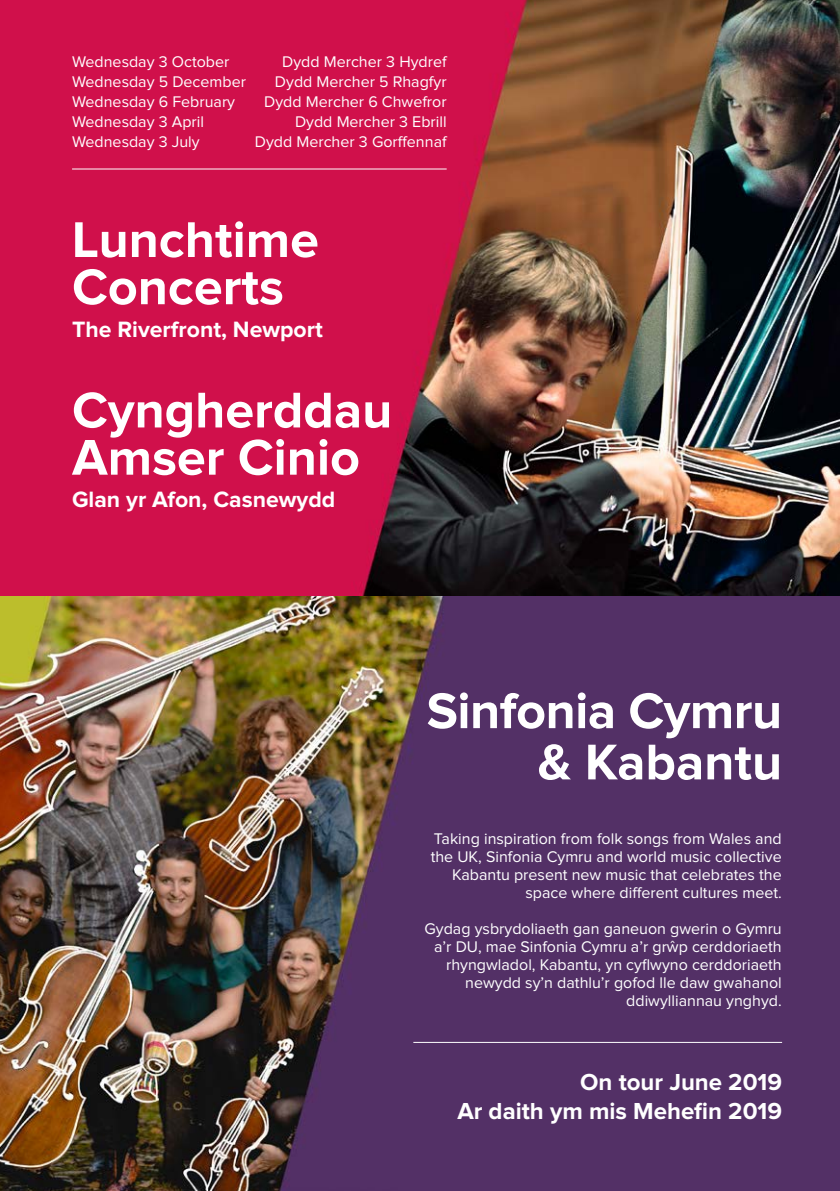
<style>
.page{position:relative;width:840px;height:1191px;background:#fff}
.page>*{position:absolute;margin:0;border:0;box-sizing:border-box;transform-origin:0 0}
.t1{font:700 52px/47.2px "Proxima Nova";color:#fff}
.t2{font:700 24px/28.8px "Proxima Nova";color:#fff;text-align:right}
.t3{font:700 23px "Proxima Nova";color:#fff}
.t4{font:16px/18px "Proxima Nova";color:#fff;text-align:right}
</style>
<div class="page">
<div style="left:0;top:595px;width:839px;height:596px;background:#533066"></div>
<img style="left:0;top:595px;width:604px;height:596px">
<img style="left:0;top:0;width:839px;height:595px">
<hr style="left:72px;top:169px;width:374px;height:1px;background:#fff">
<div style="left:514px;top:667px;width:325px;height:524px;background:#533066"></div>
<hr style="left:413px;top:1042px;width:368px;height:1px;background:#fff">
<p class="t4" style="left:72px;top:53px;width:159px">Wednesday 3 October</p>
<p class="t4" style="left:282px;top:53px;width:166px">Dydd Mercher 3 Hydref</p>
<p class="t4" style="left:72px;top:73px;width:175px">Wednesday 5 December</p>
<p class="t4" style="left:275px;top:73px;width:173px">Dydd Mercher 5 Rhagfyr</p>
<p class="t4" style="left:72px;top:93px;width:164px">Wednesday 6 February</p>
<p class="t4" style="left:264px;top:93px;width:184px">Dydd Mercher 6 Chwefror</p>
<p class="t4" style="left:72px;top:113px;width:133px">Wednesday 3 April</p>
<p class="t4" style="left:295px;top:113px;width:153px">Dydd Mercher 3 Ebrill</p>
<p class="t4" style="left:72px;top:133px;width:129px">Wednesday 3 July</p>
<p class="t4" style="left:255px;top:133px;width:193px">Dydd Mercher 3 Gorffennaf</p>
<h1 class="t1" style="left:72px;top:218px;width:248px">Lunchtime<br>Concerts</h1>
<h3 class="t3" style="left:72px;top:319px;width:252px">The Riverfront, Newport</h3>
<h1 class="t1" style="left:72px;top:389px;width:321px">Cyngherddau<br>Amser Cinio</h1>
<h3 class="t3" style="left:72px;top:489px;width:264px">Glan yr Afon, Casnewydd</h3>
<h1 class="t1" style="left:426px;top:687px;width:357px;line-height:51.2px;text-align:right">Sinfonia Cymru &amp; Kabantu</h1>
<p class="t4" style="left:430px;top:830px;width:352px">Taking inspiration from folk songs from Wales and the UK, Sinfonia Cymru and world music collective Kabantu present new music that celebrates the space where different cultures meet.</p>
<p class="t4" style="left:424px;top:920px;width:358px">Gydag ysbrydoliaeth gan ganeuon gwerin o Gymru a’r DU, mae Sinfonia Cymru a’r grŵp cerddoriaeth rhyngwladol, Kabantu, yn cyflwyno cerddoriaeth newydd sy’n dathlu’r gofod lle daw gwahanol ddiwylliannau ynghyd.</p>
<h2 class="t2" style="left:457px;top:1068px;width:326px">On tour June 2019<br>Ar daith ym mis Mehefin 2019</h2>
</div>
